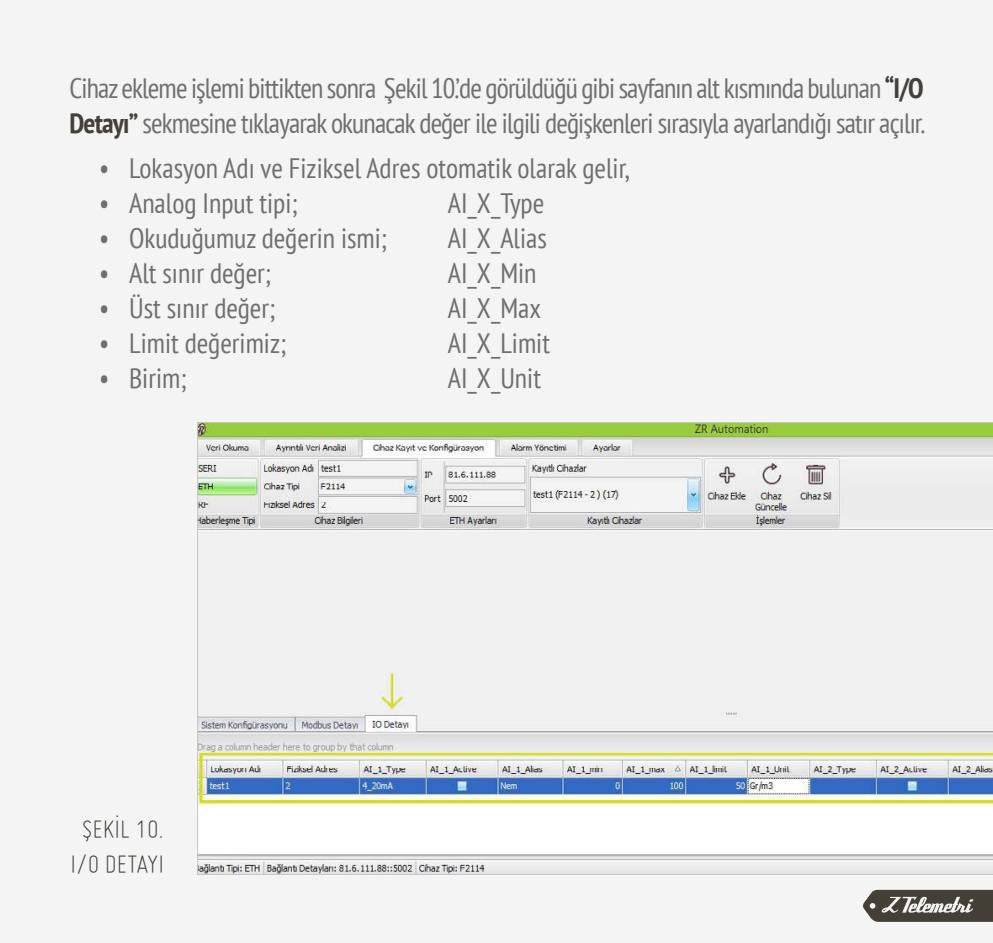
<style>
.page{position:relative;width:993px;height:943px;background:#fff}
.page>*{position:absolute;margin:0;border:0;box-sizing:border-box;transform-origin:0 0}
.t1{font:condensed 28px/35px "PT Sans";letter-spacing:-.03em;color:#706f6f}
.t2{font:condensed 28px "PT Sans";color:#706f6f}
.t3{font:300 28px/35px "Miso";color:#443f37;text-align:center}
.s1{font-weight:700;color:#443f38}
</style>
<div class="page">
<div style="left:0;top:0;width:992px;height:943px;background:#f4f4f4"></div>
<svg style="left:197px;top:422px;width:795px;height:452px"></svg>
<svg style="left:863px;top:889px;width:129px;height:32px;background:#6a6660"></svg>
<p class="t1" style="left:69px;top:70px;width:857px">Cihaz ekleme işlemi bittikten sonra Şekil 10.’de görüldüğü gibi sayfanın alt kısmında bulunan <span class="s1">“I/O<br>Detayı”</span> sekmesine tıklayarak okunacak değer ile ilgili değişkenleri sırasıyla ayarlandığı satır açılır.</p>
<p class="t2" style="left:99px;top:150px;width:532px">• Lokasyon Adı ve Fiziksel Adres otomatik olarak gelir,</p>
<p class="t2" style="left:99px;top:185px;width:200px">• Analog Input tipi;</p>
<p class="t1" style="left:447px;top:185px;width:98px">AI_X_Type</p>
<p class="t2" style="left:99px;top:220px;width:289px">• Okuduğumuz değerin ismi;</p>
<p class="t1" style="left:447px;top:220px;width:100px">AI_X_Alias</p>
<p class="t2" style="left:99px;top:255px;width:173px">• Alt sınır değer;</p>
<p class="t1" style="left:447px;top:255px;width:90px">AI_X_Min</p>
<p class="t2" style="left:99px;top:290px;width:177px">• Üst sınır değer;</p>
<p class="t1" style="left:447px;top:290px;width:95px">AI_X_Max</p>
<p class="t2" style="left:99px;top:325px;width:188px">• Limit değerimiz;</p>
<p class="t1" style="left:447px;top:325px;width:104px">AI_X_Limit</p>
<p class="t1" style="left:99px;top:360px;width:89px">• Birim;</p>
<p class="t1" style="left:447px;top:360px;width:95px">AI_X_Unit</p>
<p class="t3" style="left:71px;top:809px;width:95px">ŞEKİL 10.<br>I/O DETAYI</p>
</div>
